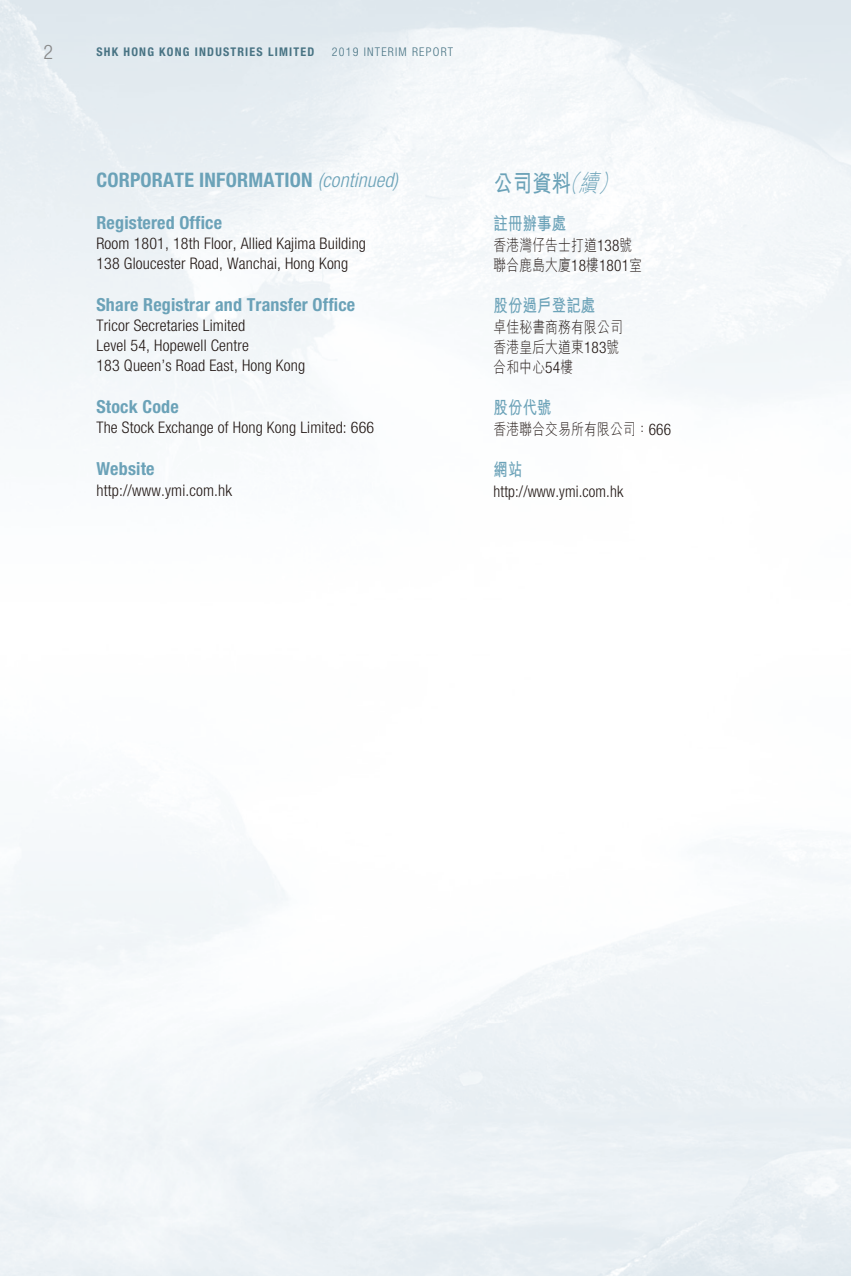
<style>
.page{position:relative;width:851px;height:1276px;background:#fff}
.page>*{position:absolute;margin:0;border:0;box-sizing:border-box;transform-origin:0 0}
.t1{font:24px "M Hei HK Bold E Ten B5 H";color:#6ba2b8;scale:.8 1}
.t2{font:700 condensed 20px "Helvetica Neue LT Std";letter-spacing:.01em;color:#6ba2b8}
.t3{font:300 condensed 20px "Helvetica Neue LT Std";color:#898989}
.t4{font:700 condensed 18px "Helvetica Neue LT Std";letter-spacing:.01em;color:#6ba2b8}
.t5{font:18px "M Hei HK Bold E Ten B5 H";letter-spacing:.01em;color:#6ba2b8;scale:.8 1}
.t6{font:300 condensed 16px/20px "Helvetica Neue LT Std";letter-spacing:.01em;color:#231916}
.t7{font:16px/20px "M Hei HK Light E Ten B5 H";letter-spacing:.01em;color:#231916;scale:.8 1}
.t8{font:300 condensed 16px "Helvetica Neue LT Std";letter-spacing:.01em;color:#231916;scale:.96 1}
.t9{font:700 condensed 12px "Helvetica Neue LT Std";letter-spacing:.1em;color:#497484}
.t10{font:300 condensed 12px "Helvetica Neue LT Std";letter-spacing:.1em;color:#497484}
.s1{font-weight:300;font-style:italic}
.s2{font-family:"M Hei HK Light E Ten B5 H";font-style:italic}
.s3{font-family:"Helvetica Neue LT Std";font-weight:300;font-stretch:condensed}
</style>
<div class="page">
<p class="t3" style="left:43px;top:45px;width:11px">2</p>
<p class="t9" style="left:96px;top:48px;width:219px">SHK HONG KONG INDUSTRIES LIMITED</p>
<p class="t10" style="left:332px;top:48px;width:123px">2019 INTERIM REPORT</p>
<p class="t2" style="left:96px;top:172px;width:303px">CORPORATE INFORMATION <span class="s1">(continued)</span></p>
<p class="t4" style="left:96px;top:216px;width:127px">Registered Office</p>
<p class="t6" style="left:96px;top:236px;width:271px">Room 1801, 18th Floor, Allied Kajima Building<br>138 Gloucester Road, Wanchai, Hong Kong</p>
<p class="t4" style="left:96px;top:298px;width:260px">Share Registrar and Transfer Office</p>
<p class="t6" style="left:96px;top:318px;width:210px">Tricor Secretaries Limited<br>Level 54, Hopewell Centre<br>183 Queen’s Road East, Hong Kong</p>
<p class="t4" style="left:96px;top:400px;width:84px">Stock Code</p>
<p class="t6" style="left:96px;top:420px;width:279px">The Stock Exchange of Hong Kong Limited: 666</p>
<p class="t4" style="left:96px;top:462px;width:60px">Website</p>
<p class="t6" style="left:96px;top:482px;width:137px">http://www.ymi.com.hk</p>
<h1 class="t1" style="left:493px;top:173px;width:164px">公司資料<span class="s2">（續）</span></h1>
<p class="t5" style="left:493px;top:217px;width:92px">註冊辦事處</p>
<p class="t7" style="left:493px;top:237px;width:187px">香港灣仔告士打道<span class="s3">138</span>號聯合鹿島大廈<span class="s3">18</span>樓<span class="s3">1801</span>室</p>
<p class="t5" style="left:493px;top:299px;width:129px">股份過戶登記處</p>
<p class="t7" style="left:493px;top:319px;width:163px">卓佳秘書商務有限公司香港皇后大道東<span class="s3">183</span>號合和中心<span class="s3">54</span>樓</p>
<p class="t5" style="left:493px;top:401px;width:74px">股份代號</p>
<p class="t7" style="left:493px;top:421px;width:223px">香港聯合交易所有限公司：<span class="s3">666</span></p>
<p class="t5" style="left:493px;top:463px;width:38px">網站</p>
<p class="t8" style="left:493px;top:485px;width:137px">http://www.ymi.com.hk</p>
</div>
